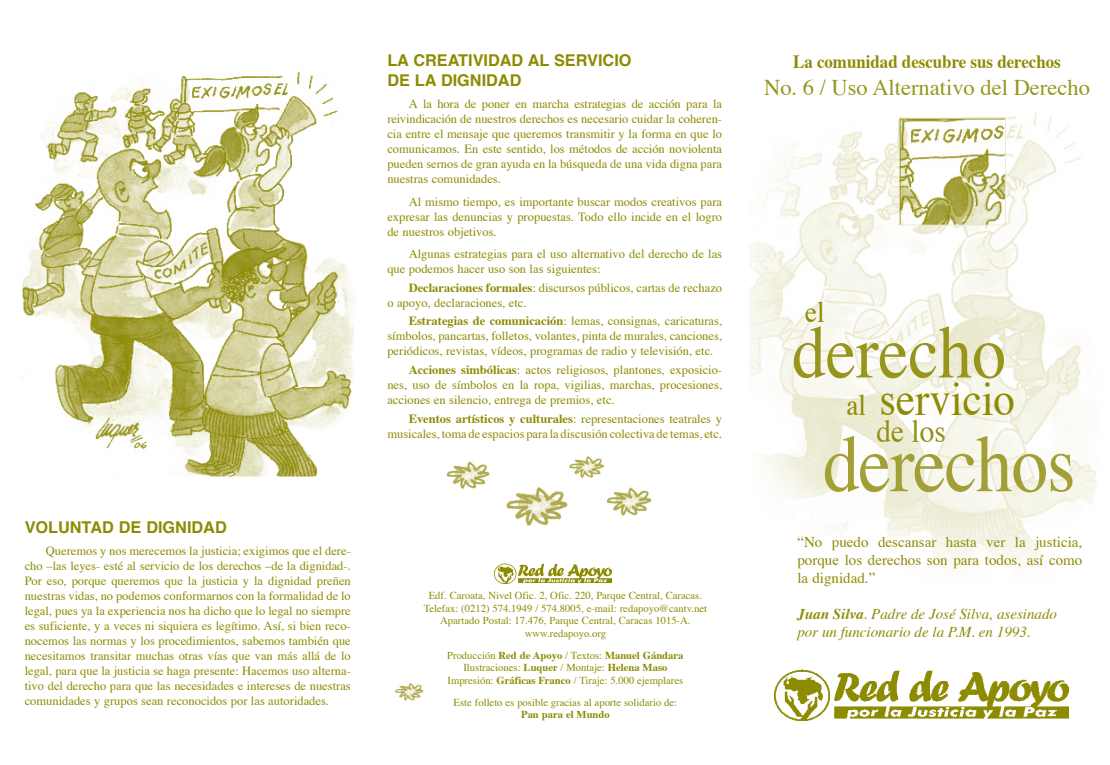
<style>
.page{position:relative;width:1110px;height:765px;background:#fff}
.page>*{position:absolute;margin:0;border:0;box-sizing:border-box;transform-origin:0 0}
.t1{font:81.25px "Times";letter-spacing:-.015em;color:#a39f37;scale:.9 1}
.t2{font:75px "Times";color:#98951d;scale:.9 1}
.t3{font:47.5px "Times";color:#8d8b02;scale:.9 1}
.t4{font:32.5px "Times";color:#939011;scale:.9 1}
.t5{font:30px "Times";color:#8d8b02;scale:.9 1}
.t6{font:22.5px "Times";color:#98951d}
.t7{font:700 18.75px "Times";color:#8d8b02;scale:.9 1}
.t8{font:700 16.25px/19.5px "Helvetica";color:#8d8b02}
.t9{font:15px/18px "Times";color:#8d8b02;text-align:justify}
.t10{font:italic 15px/18px "Times";color:#8d8b02}
.t11{font:12.5px/15px "Times";color:#8d8b02;text-align:justify}
.t12{font:10.62px/12.8px "Times";color:#8d8b02;text-align:center}
.t13{font:700 10.62px "Times";color:#8d8b02}
.s1{font-weight:700}
.s2{font-size:30px}
</style>
<div class="page">
<img style="left:21px;top:71px;width:336px;height:406px">
<img style="left:749px;top:112px;width:348px;height:453px">
<img style="left:774px;top:669px;width:293px;height:52px">
<img style="left:494px;top:563px;width:117px;height:21px">
<img style="left:569px;top:456px;width:35px;height:22px">
<img style="left:395px;top:683px;width:29px;height:18px">
<img style="left:446px;top:461px;width:44px;height:28px">
<img style="left:506px;top:487px;width:62px;height:39px">
<img style="left:606px;top:487px;width:46px;height:29px">
<h3 class="t8" style="left:25px;top:516px;width:203px">VOLUNTAD DE DIGNIDAD</h3>
<p class="t11" style="left:25px;top:542px;width:327px;text-indent:21px">Queremos y nos merecemos la justicia; exigimos que el dere&shy;cho –las leyes- esté al servicio de los derechos –de la dignidad-.<br>Por eso, porque queremos que la justicia y la dignidad preñen nuestras vidas, no podemos conformarnos con la formalidad de lo legal, pues ya la experiencia nos ha dicho que lo legal no siempre es suficiente, y a veces ni siquiera es legítimo. Así, si bien reco&shy;nocemos las normas y los procedimientos, sabemos también que necesitamos transitar muchas otras vías que van más allá de lo legal, para que la justicia se haga presente: Hacemos uso alterna&shy;tivo del derecho para que las necesidades e intereses de nuestras comunidades y grupos sean reconocidos por las autoridades.</p>
<h3 class="t8" style="left:387px;top:50px;width:245px">LA CREATIVIDAD AL SERVICIO<br>DE LA DIGNIDAD</h3>
<p class="t11" style="left:387px;top:96px;width:336px;text-indent:21px">A la hora de poner en marcha estrategias de acción para la reivindicación de nuestros derechos es necesario cuidar la coheren&shy;cia entre el mensaje que queremos transmitir y la forma en que lo comunicamos. En este sentido, los métodos de acción noviolenta pueden sernos de gran ayuda en la búsqueda de una vida digna para nuestras comunidades.</p>
<p class="t11" style="left:387px;top:193px;width:336px;text-indent:21px">Al mismo tiempo, es importante buscar modos creativos para expresar las denuncias y propuestas. Todo ello incide en el logro de nuestros objetivos.</p>
<p class="t11" style="left:387px;top:246px;width:336px;text-indent:21px">Algunas estrategias para el uso alternativo del derecho de las que podemos hacer uso son las siguientes:</p>
<p class="t11" style="left:387px;top:279px;width:336px;text-indent:21px"><span class="s1">Declaraciones formales</span>: discursos públicos, cartas de rechazo o apoyo, declaraciones, etc.</p>
<p class="t11" style="left:387px;top:313px;width:336px;text-indent:21px"><span class="s1">Estrategias de comunicación</span>: lemas, consignas, caricaturas, símbolos, pancartas, folletos, volantes, pinta de murales, canciones, periódicos, revistas, vídeos, programas de radio y televisión, etc.</p>
<p class="t11" style="left:387px;top:361px;width:336px;text-indent:21px"><span class="s1">Acciones simbólicas</span>: actos religiosos, plantones, exposicio&shy;nes, uso de símbolos en la ropa, vigilias, marchas, procesiones, acciones en silencio, entrega de premios, etc.</p>
<p class="t11" style="left:387px;top:410px;width:336px;text-align:right"><span class="s1">Eventos artísticos y culturales</span>: representaciones teatrales y musicales, toma de espacios para la discusión colectiva de temas, etc.</p>
<p class="t12" style="left:423px;top:588px;width:285px">Edf. Caroata, Nivel Ofic. 2, Ofic. 220, Parque Central, Caracas.<br>Telefax: (0212) 574.1949 / 574.8005, e-mail: redapoyo@cantv.net Apartado Postal: 17.476, Parque Central, Caracas 1015-A. www.redapoyo.org</p>
<p class="t12" style="left:447px;top:648px;width:238px">Producción <span class="s1">Red de Apoyo</span> / Textos: <span class="s1">Manuel Gándara<br></span>Ilustraciones: <span class="s1">Luquer</span> / Montaje: <span class="s1">Helena Maso<br></span>Impresión: <span class="s1">Gráficas Franco</span> / Tiraje: 5.000 ejemplares</p>
<p class="t12" style="left:453px;top:695px;width:225px">Este folleto es posible gracias al aporte solidario de:</p>
<p class="t13" style="left:521px;top:705px;width:90px">Pan para el Mundo</p>
<h3 class="t7" style="left:792px;top:44px;width:299px">La comunidad descubre sus derechos</h3>
<h3 class="t6" style="left:763px;top:67px;width:327px">No. 6 / Uso Alternativo del Derecho</h3>
<h3 class="t5" style="left:804px;top:284px;width:23px">el</h3>
<h2 class="t2" style="left:792px;top:282px;width:239px">derecho</h2>
<h3 class="t3" style="left:846px;top:355px;width:189px"><span class="s2">al</span> servicio</h3>
<h3 class="t4" style="left:876px;top:401px;width:78px">de los</h3>
<h1 class="t1" style="left:822px;top:388px;width:282px">derechos</h1>
<p class="t9" style="left:797px;top:531px;width:286px">“No puedo descansar hasta ver la justicia, porque los derechos son para todos, así como la dignidad.”</p>
<p class="t10" style="left:797px;top:604px;width:261px"><span class="s1">Juan Silva</span>. Padre de José Silva, asesinado por un funcionario de la P.M. en 1993.</p>
</div>
